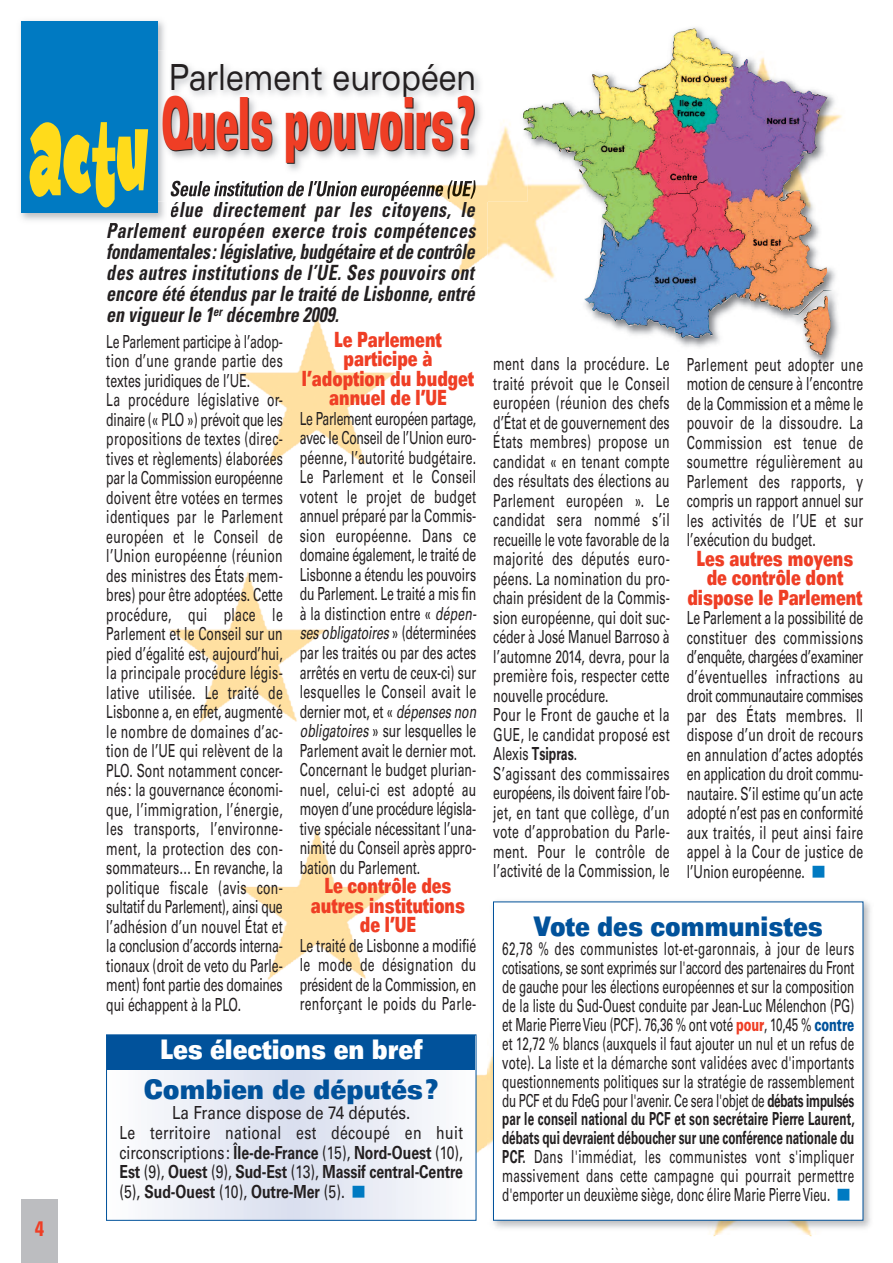
<style>
.page{position:relative;width:893px;height:1263px;background:#fff}
.page>*{position:absolute;margin:0;border:0;box-sizing:border-box;transform-origin:0 0}
.t1{font:900 expanded 72px "Univers";color:#ef3e25;scale:.37 1}
.t2{font:expanded 36px "Univers";color:#231f20;scale:.74 1}
.t3{font:900 expanded 27px "Univers";color:#fff;scale:.65 1}
.t4{font:900 expanded 27px "Univers";color:#01529b;scale:.65 1}
.t5{font:900 expanded 27px "Univers";color:#01529b;scale:.7 1}
.t6{font:italic 700 condensed 21px/21px "Univers";letter-spacing:.005em;color:#231f20;text-align:justify;scale:.85 1}
.t7{font:900 expanded 21px/19.5px "Univers";color:#ef3e25;text-align:center;scale:.55 1}
.t8{font:700 condensed 21px "Univers";color:#ef3e25}
.t9{font:18px/19.5px "Univers";letter-spacing:.01em;color:#231f20;text-align:justify;scale:.68 1}
.t10{font:18px/18.9px "Univers";letter-spacing:.01em;color:#231f20;text-align:justify;scale:.65 1}
.t11{font:18px/19.8px "Univers";letter-spacing:.01em;color:#231f20;scale:.85 1}
.s1{font-style:italic}
.s2{font-weight:700}
.s3{font-weight:900;color:#ef3e25}
.s4{font-weight:900;color:#01529b}
</style>
<div class="page">
<img style="left:167px;top:202px;width:645px;height:1035px">
<svg style="left:108px;top:1069px;width:366px;height:149px"></svg>
<div style="left:107px;top:1035px;width:368px;height:34px;background:#01529b"></div>
<img style="left:487px;top:896px;width:384px;height:339px">
<div style="left:494px;top:902px;width:369px;height:318px;background:#fff"></div>
<div style="left:21px;top:1199px;width:36px;height:64px;background:#bcbdc0"></div>
<img style="left:20px;top:20px;width:145px;height:201px">
<img style="left:167px;top:202px;width:5px;height:25px">
<svg style="left:170px;top:209px;width:2px;height:8px"></svg>
<img style="left:109px;top:223px;width:30px;height:4px">
<div style="left:21px;top:21px;width:136px;height:192px;background:#007ac2"></div>
<img style="left:487px;top:27px;width:355px;height:345px">
<img style="left:523px;top:28px;width:305px;height:284px">
<img style="left:148px;top:50px;width:339px;height:152px">
<img style="left:172px;top:181px;width:125px;height:15px">
<img style="left:64px;top:122px;width:84px;height:80px">
<img style="left:487px;top:50px;width:40px;height:1px">
<img style="left:521px;top:110px;width:6px;height:21px">
<svg style="left:524px;top:127px;width:3px;height:4px"></svg>
<svg style="left:523px;top:110px;width:4px;height:10px"></svg>
<svg style="left:353px;top:1186px;width:12px;height:12px"></svg>
<p class="t8" style="left:35px;top:1221px;width:11px">4</p>
<h2 class="t2" style="left:169px;top:64px;width:417px">Parlement européen</h2>
<h1 class="t1" style="left:161px;top:97px;width:850px">Quels pouvoirs?</h1>
<p class="t6" style="left:106px;top:201px;width:436px;text-indent:63px">élue directement par les citoyens, le Parlement européen exerce trois compétences fondamentales: législative, budgétaire et de contrôle des autres institutions de l’UE. Ses pouvoirs ont encore été étendus par le traité de Lisbonne, entré en vigueur le 1<sup>er</sup> décembre 2009.</p>
<p class="t9" style="left:106px;top:333px;width:261px;text-align:left">Le Parlement participe à l’adop&shy;tion d’une grande partie des textes juridiques de l’UE.<br>La procédure législative or&shy;dinaire (« PLO ») prévoit que les propositions de textes (direc&shy;tives et règlements) élaborées par la Commission européenne doivent être votées en termes identiques par le Parlement européen et le Conseil de l’Union européenne (réunion des ministres des États mem&shy;bres) pour être adoptées. Cette procédure, qui place le<br>Parlement et le Conseil sur un pied d’égalité est, aujourd’hui, la principale procédure légis&shy;lative utilisée. Le traité de<br>Lisbonne a, en effet, augmenté le nombre de domaines d’ac&shy;tion de l’UE qui relèvent de la<br>PLO. Sont notamment concer&shy;nés : la gouvernance économi&shy;que, l’immigration, l’énergie, les transports, l’environne&shy;ment, la protection des con&shy;sommateurs… En revanche, la politique fiscale (avis con&shy;sultatif du Parlement), ainsi que l’adhésion d’un nouvel État et la conclusion d’accords interna&shy;tionaux (droit de veto du Parle&shy;ment) font partie des domaines qui échappent à la PLO.</p>
<p class="t7" style="left:302px;top:332px;width:315px">Le Parlement participe à l’adoption du budget annuel de l’UE</p>
<p class="t9" style="left:300px;top:410px;width:261px">Le Parlement européen partage, avec le Conseil de l’Union euro&shy;péenne, l’autorité budgétaire.<br>Le Parlement et le Conseil votent le projet de budget annuel préparé par la Commis&shy;sion européenne. Dans ce domaine également, le traité de Lisbonne a étendu les pouvoirs du Parlement. Le traité a mis fin à la distinction entre « <span class="s1">dépen&shy;ses obligatoires</span> » (déterminées par les traités ou par des actes arrêtés en vertu de ceux-ci) sur lesquelles le Conseil avait le dernier mot, et « <span class="s1">dépenses non obligatoires</span> » sur lesquelles le Parlement avait le dernier mot.<br>Concernant le budget plurian&shy;nuel, celui-ci est adopté au moyen d’une procédure législa&shy;tive spéciale nécessitant l’una&shy;nimité du Conseil après appro&shy;bation du Parlement.</p>
<p class="t7" style="left:311px;top:878px;width:282px">Le contrôle des autres institutions de l’UE</p>
<p class="t9" style="left:300px;top:937px;width:261px">Le traité de Lisbonne a modifié le mode de désignation du président de la Commission, en renforçant le poids du Parle-</p>
<h3 class="t3" style="left:160px;top:1040px;width:405px">Les élections en bref</h3>
<h3 class="t5" style="left:144px;top:1079px;width:423px">Combien de députés?</h3>
<p class="t11" style="left:119px;top:1104px;width:406px;text-indent:53px">La France dispose de 74 députés.<br>Le territoire national est découpé en huit circonscriptions: <span class="s2">Île-de-France</span> (15), <span class="s2">Nord-Ouest</span> (10), <span class="s2">Est</span> (9), <span class="s2">Ouest</span> (9), <span class="s2">Sud-Est</span> (13), <span class="s2">Massif central-Centre </span>(5), <span class="s2">Sud-Ouest</span> (10), <span class="s2">Outre-Mer</span> (5).</p>
<p class="t9" style="left:493px;top:356px;width:261px;text-align:left">ment dans la procédure. Le traité prévoit que le Conseil européen (réunion des chefs d’État et de gouvernement des<br>États membres) propose un candidat « en tenant compte des résultats des élections au<br>Parlement européen ». Le candidat sera nommé s’il recueille le vote favorable de la majorité des députés euro&shy;péens. La nomination du pro&shy;chain président de la Commis&shy;sion européenne, qui doit suc&shy;céder à José Manuel Barroso à l’automne 2014, devra, pour la première fois, respecter cette nouvelle procédure.<br>Pour le Front de gauche et la<br>GUE, le candidat proposé est<br>Alexis <span class="s2">Tsipras</span>.<br>S’agissant des commissaires européens, ils doivent faire l’ob&shy;jet, en tant que collège, d’un vote d’approbation du Parle&shy;ment. Pour le contrôle de l’activité de la Commission, le</p>
<p class="t9" style="left:687px;top:356px;width:261px">Parlement peut adopter une motion de censure à l’encontre de la Commission et a même le pouvoir de la dissoudre. La Commission est tenue de soumettre régulièrement au Parlement des rapports, y compris un rapport annuel sur les activités de l’UE et sur l’exécution du budget.</p>
<p class="t7" style="left:687px;top:550px;width:320px">Les autres moyens de contrôle dont dispose le Parlement</p>
<p class="t9" style="left:687px;top:610px;width:261px">Le Parlement a la possibilité de constituer des commissions d’enquête, chargées d’examiner d’éventuelles infractions au droit communautaire commises par des États membres. Il dispose d’un droit de recours en annulation d’actes adoptés en application du droit commu&shy;nautaire. S’il estime qu’un acte adopté n’est pas en conformité aux traités, il peut ainsi faire appel à la Cour de justice de l’Union européenne.</p>
<h3 class="t4" style="left:534px;top:917px;width:447px">Vote des communistes</h3>
<p class="t10" style="left:502px;top:941px;width:544px">62,78 % des communistes lot-et-garonnais, à jour de leurs cotisations, se sont exprimés sur l'accord des partenaires du Front de gauche pour les élections européennes et sur la composition de la liste du Sud-Ouest conduite par Jean-Luc Mélenchon (PG) et Marie PierreVieu (PCF). 76,36 % ont voté <span class="s3">pour</span>, 10,45 % <span class="s4">contre </span>et 12,72 % blancs (auxquels il faut ajouter un nul et un refus de vote). La liste et la démarche sont validées avec d'importants questionnements politiques sur la stratégie de rassemblement du PCF et du FdeG pour l'avenir. Ce sera l'objet de <span class="s2">débats impulsés par le conseil national du PCF et son secrétaire Pierre Laurent, débats qui devraient déboucher sur une conférence nationale du PCF.</span> Dans l'immédiat, les communistes vont s'impliquer massivement dans cette campagne qui pourrait permettre d'emporter un deuxième siège, donc élire Marie PierreVieu.</p>
</div>
